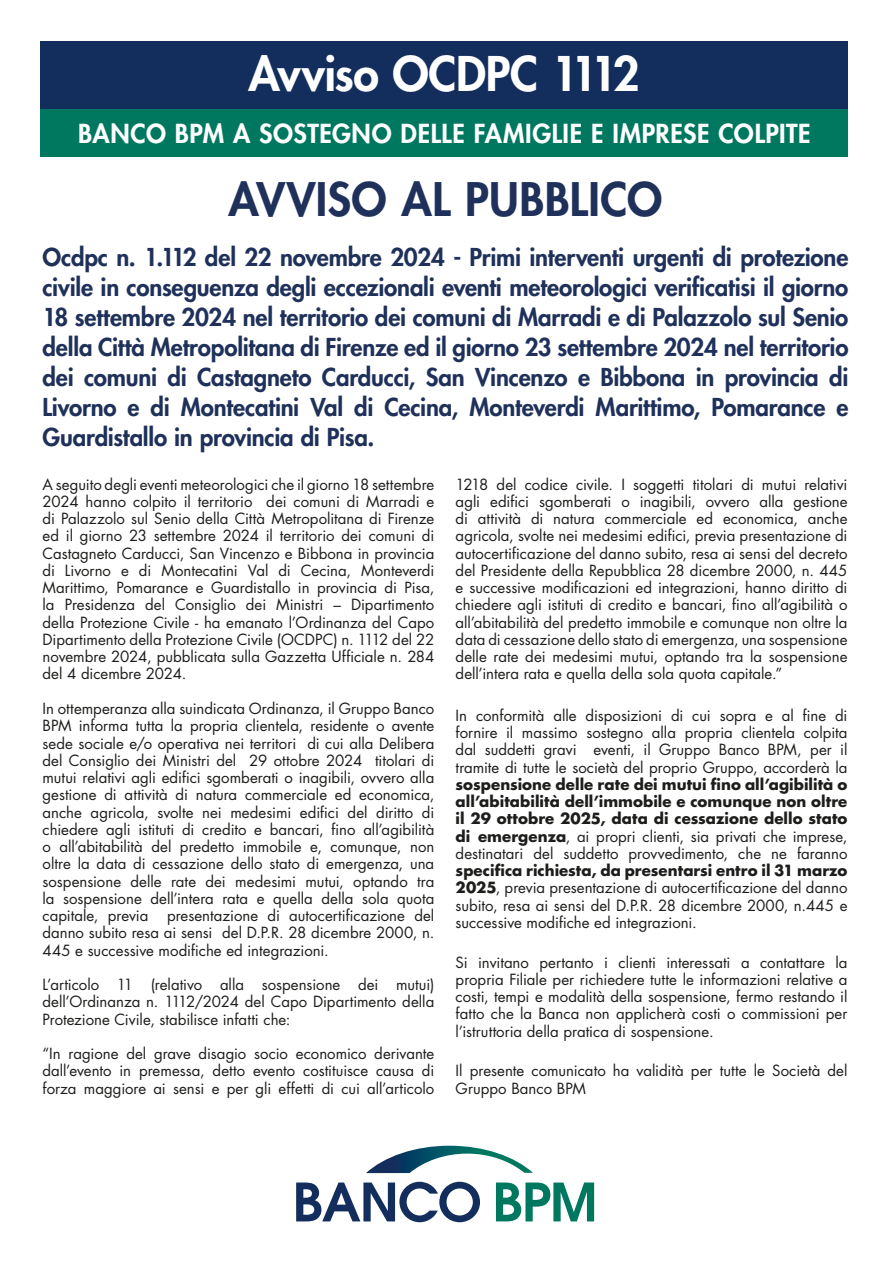
<style>
.page{position:relative;width:893px;height:1263px;background:#fff}
.page>*{position:absolute;margin:0;border:0;box-sizing:border-box;transform-origin:0 0}
.t1{font:800 46.5px "Futura LT";letter-spacing:-.01em;color:#fff}
.t2{font:800 45px "Futura LT";letter-spacing:.01em;color:#1f315a}
.t3{font:800 25.5px "Futura LT";letter-spacing:.02em;color:#fff}
.t4{font:800 24px/30px "Futura LT";letter-spacing:-.01em;color:#1f315a;text-align:justify}
.t5{font:15px/17.2px "Futura Std";color:#1d1d1b;text-align:justify}
.t6{font:700 15px/17.2px "Futura Std";letter-spacing:.005em;color:#1d1d1b;text-align:justify}
.s1{font-weight:400}
.s2{font-weight:700}
</style>
<div class="page">
<div style="left:40px;top:42px;width:808px;height:112px;background:#132e5c"></div>
<div style="left:40px;top:110px;width:808px;height:47px;background:#007860"></div>
<svg style="left:296px;top:1182px;width:184px;height:40px"></svg>
<svg style="left:496px;top:1182px;width:98px;height:39px"></svg>
<svg style="left:366px;top:1146px;width:167px;height:27px"></svg>
<h1 class="t1" style="left:248px;top:43px;width:393px">Avviso OCDPC 1112</h1>
<h3 class="t3" style="left:78px;top:117px;width:734px">BANCO BPM A SOSTEGNO DELLE FAMIGLIE E IMPRESE COLPITE</h3>
<h2 class="t2" style="left:228px;top:170px;width:436px">AVVISO AL PUBBLICO</h2>
<p class="t4" style="left:43px;top:242px;width:807px">Ocdpc n. 1.112 del 22 novembre 2024 - Primi interventi urgenti di protezione civile in conseguenza degli eccezionali eventi meteorologici verificatisi il giorno 18 settembre 2024 nel territorio dei comuni di Marradi e di Palazzolo sul Senio della Città Metropolitana di Firenze ed il giorno 23 settembre 2024 nel territorio dei comuni di Castagneto Carducci, San Vincenzo e Bibbona in provincia di Livorno e di Montecatini Val di Cecina, Monteverdi Marittimo, Pomarance e Guardistallo in provincia di Pisa.</p>
<p class="t5" style="left:43px;top:476px;width:393px">A seguito degli eventi meteorologici che il giorno 18 settembre 2024 hanno colpito il territorio dei comuni di Marradi e di Palazzolo sul Senio della Città Metropolitana di Firenze ed il giorno 23 settembre 2024 il territorio dei comuni di Castagneto Carducci, San Vincenzo e Bibbona in provincia di Livorno e di Montecatini Val di Cecina, Monteverdi Marittimo, Pomarance e Guardistallo in provincia di Pisa, la Presidenza del Consiglio dei Ministri – Dipartimento della Protezione Civile - ha emanato l’Ordinanza del Capo Dipartimento della Protezione Civile (OCDPC) n. 1112 del 22 novembre 2024, pubblicata sulla Gazzetta Ufficiale n. 284 del 4 dicembre 2024.</p>
<p class="t5" style="left:43px;top:700px;width:393px">In ottemperanza alla suindicata Ordinanza, il Gruppo Banco BPM informa tutta la propria clientela, residente o avente sede sociale e/o operativa nei territori di cui alla Delibera del Consiglio dei Ministri del 29 ottobre 2024 titolari di mutui relativi agli edifici sgomberati o inagibili, ovvero alla gestione di attività di natura commerciale ed economica, anche agricola, svolte nei medesimi edifici del diritto di chiedere agli istituti di credito e bancari, fino all’agibilità o all’abitabilità del predetto immobile e, comunque, non oltre la data di cessazione dello stato di emergenza, una sospensione delle rate dei medesimi mutui, optando tra la sospensione dell’intera rata e quella della sola quota capitale, previa presentazione di autocertificazione del danno subito resa ai sensi del D.P.R. 28 dicembre 2000, n.<br>445 e successive modifiche ed integrazioni.</p>
<p class="t5" style="left:43px;top:976px;width:393px">L’articolo 11 (relativo alla sospensione dei mutui) dell’Ordinanza n. 1112/2024 del Capo Dipartimento della Protezione Civile, stabilisce infatti che:</p>
<p class="t5" style="left:43px;top:1045px;width:393px">“In ragione del grave disagio socio economico derivante dall’evento in premessa, detto evento costituisce causa di forza maggiore ai sensi e per gli effetti di cui all’articolo</p>
<p class="t5" style="left:456px;top:476px;width:393px">1218 del codice civile. I soggetti titolari di mutui relativi agli edifici sgomberati o inagibili, ovvero alla gestione di attività di natura commerciale ed economica, anche agricola, svolte nei medesimi edifici, previa presentazione di autocertificazione del danno subito, resa ai sensi del decreto del Presidente della Repubblica 28 dicembre 2000, n. 445 e successive modificazioni ed integrazioni, hanno diritto di chiedere agli istituti di credito e bancari, fino all’agibilità o all’abitabilità del predetto immobile e comunque non oltre la data di cessazione dello stato di emergenza, una sospensione delle rate dei medesimi mutui, optando tra la sospensione dell’intera rata e quella della sola quota capitale.”</p>
<p class="t5" style="left:456px;top:707px;width:393px">In conformità alle disposizioni di cui sopra e al fine di fornire il massimo sostegno alla propria clientela colpita dal suddetti gravi eventi, il Gruppo Banco BPM, per il tramite di tutte le società del proprio Gruppo, accorderà la</p>
<p class="t6" style="left:456px;top:775px;width:393px">sospensione delle rate dei mutui fino all’agibilità o all’abitabilità dell’immobile e comunque non oltre il 29 ottobre 2025, data di cessazione dello stato di emergenza<span class="s1">, ai propri clienti, sia privati che imprese, destinatari del suddetto provvedimento, che ne faranno</span></p>
<p class="t5" style="left:456px;top:862px;width:393px"><span class="s2">specifica richiesta, da presentarsi entro il 31 marzo 2025</span>, previa presentazione di autocertificazione del danno subito, resa ai sensi del D.P.R. 28 dicembre 2000, n.445 e successive modifiche ed integrazioni.</p>
<p class="t5" style="left:456px;top:953px;width:393px">Si invitano pertanto i clienti interessati a contattare la propria Filiale per richiedere tutte le informazioni relative a costi, tempi e modalità della sospensione, fermo restando il fatto che la Banca non applicherà costi o commissioni per l’istruttoria della pratica di sospensione.</p>
<p class="t5" style="left:456px;top:1062px;width:393px">Il presente comunicato ha validità per tutte le Società del<br>Gruppo Banco BPM</p>
</div>
